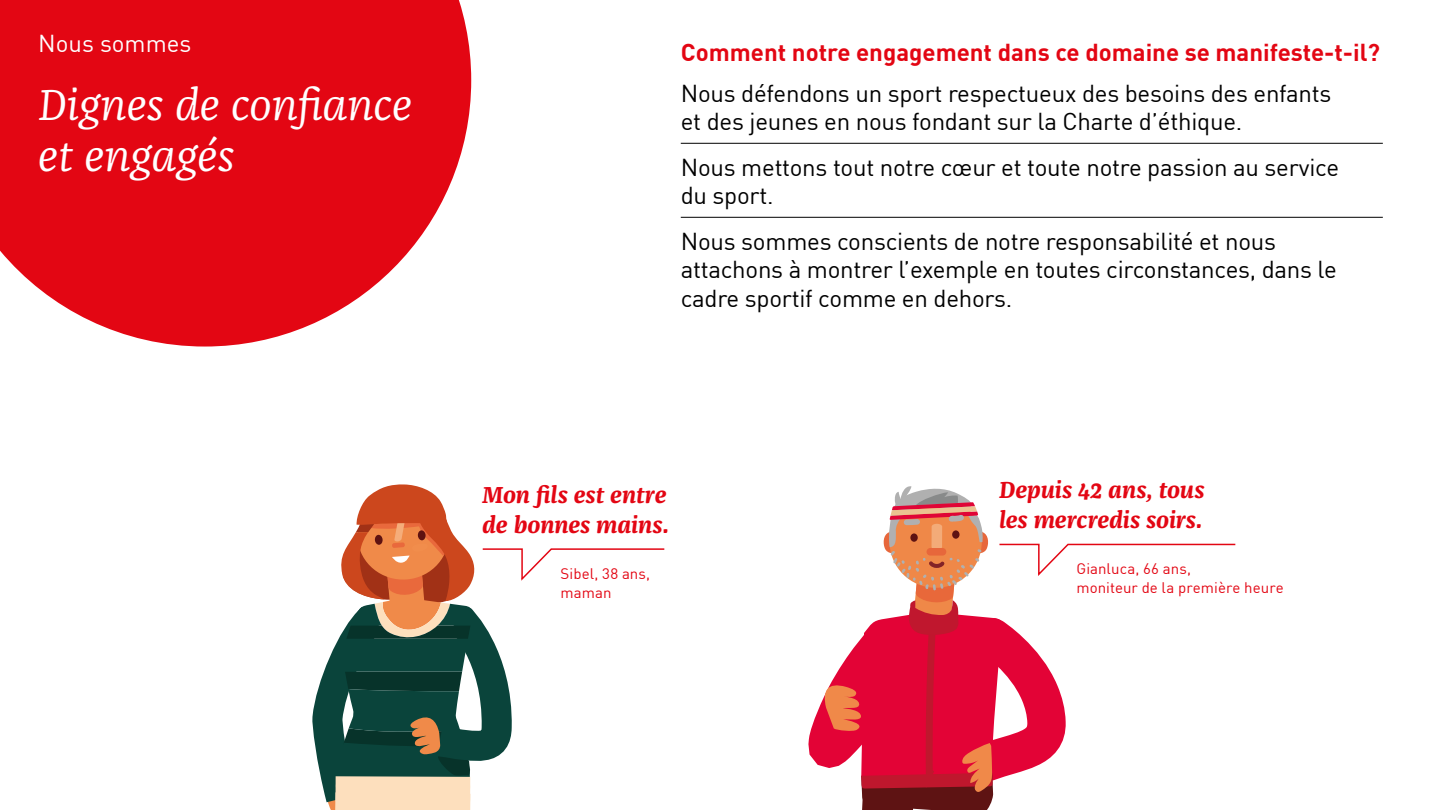
<style>
.page{position:relative;width:1441px;height:810px;background:#fff}
.page>*{position:absolute;margin:0;border:0;box-sizing:border-box;transform-origin:0 0}
.Haupttitel_weiss{font:italic 45px/51px "Franziska OT";color:#fff}
.Stellhebel{font:24px/28.5px "DINOT";letter-spacing:-.01em;color:#000}
.Quotes{font:italic 700 24px/30px "Franziska OT";letter-spacing:-.005em;color:#e30613}
.t1{font:700 24px "DINOT";color:#e30613}
.t2{font:24px "DINOT";color:#fff}
.Legende_links{font:15px/19.5px "DINOT";letter-spacing:.005em;color:#e30613}
</style>
<div class="page">
<svg style="left:0;top:0;width:471px;height:347px;background:#e62632"></svg>
<svg style="left:808px;top:486px;width:428px;height:324px"></svg>
<svg style="left:312px;top:484px;width:353px;height:326px"></svg>
<hr style="left:680px;top:143px;width:702px;height:1px;background:#000">
<hr style="left:680px;top:217px;width:702px;height:1px;background:#000">
<p class="t2" style="left:38px;top:25px;width:155px">Nous sommes</p>
<p class="Haupttitel_weiss" style="left:38px;top:81px;width:375px">Dignes de confiance et engagés</p>
<p class="Stellhebel" style="left:680px;top:77px;width:652px">Nous défendons un sport respectueux des besoins des enfants et des jeunes en nous fondant sur la Charte d’éthique.</p>
<p class="t1" style="left:681px;top:33px;width:700px">Comment notre engagement dans ce domaine se manifeste-t-il?</p>
<p class="Stellhebel" style="left:680px;top:151px;width:659px">Nous mettons tout notre cœur et toute notre passion au service du sport.</p>
<p class="Stellhebel" style="left:680px;top:225px;width:657px">Nous sommes conscients de notre responsabilité et nous attachons à montrer l’exemple en toutes circonstances, dans le cadre sportif comme en dehors.</p>
<p class="Quotes" style="left:482px;top:480px;width:188px">Mon fils est entre de bonnes mains.</p>
<p class="Legende_links" style="left:560px;top:562px;width:91px">Sibel, 38 ans, maman</p>
<p class="Quotes" style="left:998px;top:475px;width:207px">Depuis 42 ans, tous les mercredis soirs.</p>
<p class="Legende_links" style="left:1076px;top:558px;width:209px">Gianluca, 66 ans,<br>moniteur de la première heure</p>
</div>
